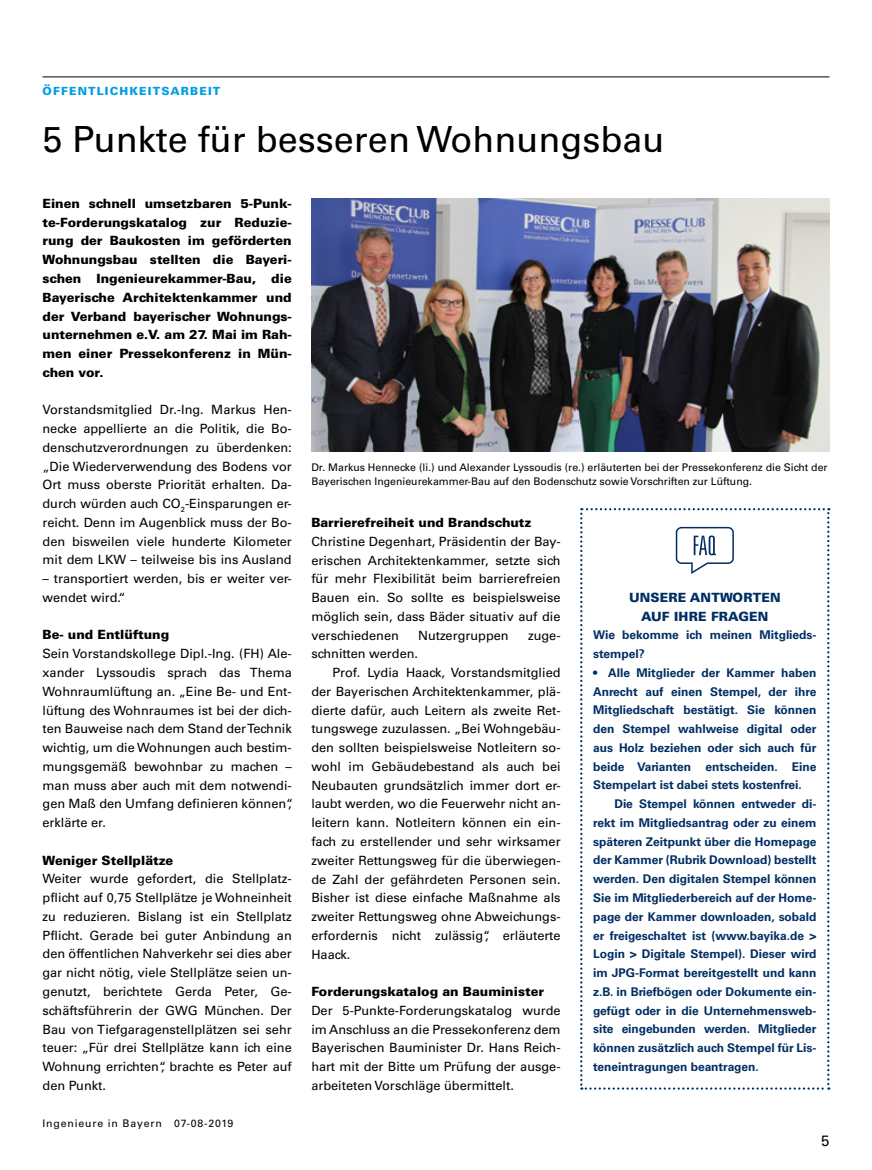
<style>
.page{position:relative;width:872px;height:1170px;background:#fff}
.page>*{position:absolute;margin:0;border:0;box-sizing:border-box;transform-origin:0 0}
.t1{font:36px "Univers LT Std";color:#000}
.t2{font:15px "Univers LT Std";color:#000}
.t3{font:12.75px/18.8px "Univers LT Std";color:#000;text-align:justify}
.t4{font:900 12.75px/18.8px "Univers LT Std";color:#000;text-align:justify}
.t5{font:900 12.75px/18.8px "Univers LT Std";letter-spacing:.01em;color:#002e63;text-align:center}
.t6{font:700 12px/18.8px "Univers LT Std";color:#002e63;text-align:justify}
.t7{font:900 11.25px "Univers LT Std";letter-spacing:.1em;color:#009ee3}
.t8{font:10.5px/14.2px "Univers LT Std";color:#000}
.t9{font:10.5px "Univers LT Std";letter-spacing:.08em;color:#000}
</style>
<div class="page">
<hr style="left:43px;top:76px;width:786px;height:1px;background:#000">
<img style="left:311px;top:199px;width:518px;height:253px">
<svg style="left:580px;top:508px;width:249px;height:581px"></svg>
<p class="t7" style="left:43px;top:84px;width:179px">ÖFFENTLICHKEITSARBEIT</p>
<h1 class="t1" style="left:43px;top:117px;width:623px">5 Punkte für besseren Wohnungsbau</h1>
<p class="t4" style="left:43px;top:194px;width:251px">Einen schnell umsetzbaren 5-Punk&shy;te-Forderungskatalog zur Reduzie&shy;rung der Baukosten im geförderten Wohnungsbau stellten die Bayeri&shy;schen Ingenieurekammer-Bau, die Bayerische Architektenkammer und der Verband bayerischer Wohnungs&shy;unternehmen e.V. am 27. Mai im Rah&shy;men einer Pressekonferenz in Mün&shy;chen vor.</p>
<p class="t3" style="left:43px;top:400px;width:251px">Vorstandsmitglied Dr.-Ing. Markus Hen&shy;necke appellierte an die Politik, die Bo&shy;denschutzverordnungen zu überdenken: „Die Wiederverwendung des Bodens vor Ort muss oberste Priorität erhalten. Da&shy;durch würden auch CO<sub>2</sub>-Einsparungen er&shy;reicht. Denn im Augenblick muss der Bo&shy;den bisweilen viele hunderte Kilometer mit dem LKW – teilweise bis ins Ausland</p>
<p class="t3" style="left:43px;top:569px;width:251px">– transportiert werden, bis er weiter ver&shy;wendet wird.“</p>
<p class="t4" style="left:43px;top:625px;width:128px">Be- und Entlüftung</p>
<p class="t3" style="left:43px;top:644px;width:252px;text-align:left">Sein Vorstandskollege Dipl.-Ing. (FH) Ale&shy;xander Lyssoudis sprach das Thema Wohnraumlüftung an. „Eine Be- und Ent&shy;lüftung des Wohnraumes ist bei der dich&shy;ten Bauweise nach dem Stand der Technik wichtig, um die Wohnungen auch bestim&shy;mungsgemäß bewohnbar zu machen – man muss aber auch mit dem notwendi&shy;gen Maß den Umfang definieren können“, erklärte er.</p>
<p class="t4" style="left:43px;top:850px;width:132px">Weniger Stellplätze</p>
<p class="t3" style="left:43px;top:869px;width:251px">Weiter wurde gefordert, die Stellplatz&shy;pflicht auf 0,75 Stellplätze je Wohneinheit zu reduzieren. Bislang ist ein Stellplatz Pflicht. Gerade bei guter Anbindung an den öffentlichen Nahverkehr sei dies aber gar nicht nötig, viele Stellplätze seien un&shy;genutzt, berichtete Gerda Peter, Ge&shy;schäftsführerin der GWG München. Der Bau von Tiefgaragenstellplätzen sei sehr teuer: „Für drei Stellplätze kann ich eine Wohnung errichten“, brachte es Peter auf den Punkt.</p>
<p class="t8" style="left:311px;top:460px;width:518px">Dr. Markus Hennecke (li.) und Alexander Lyssoudis (re.) erläuterten bei der Pressekonferenz die Sicht der<br>Bayerischen Ingenieurekammer-Bau auf den Bodenschutz sowie Vorschriften zur Lüftung.</p>
<p class="t4" style="left:311px;top:513px;width:222px">Barrierefreiheit und Brandschutz</p>
<p class="t3" style="left:311px;top:532px;width:251px">Christine Degenhart, Präsidentin der Bay&shy;erischen Architektenkammer, setzte sich für mehr Flexibilität beim barrierefreien Bauen ein. So sollte es beispielsweise möglich sein, dass Bäder situativ auf die verschiedenen</p>
<p class="t5" style="left:629px;top:588px;width:153px">UNSERE ANTWORTEN<br>AUF IHRE FRAGEN</p>
<p class="t6" style="left:593px;top:626px;width:225px">Wie bekomme ich meinen Mitglieds&shy;stempel?</p>
<p class="t6" style="left:593px;top:663px;width:225px">• Alle Mitglieder der Kammer haben Anrecht auf einen Stempel, der ihre Mitgliedschaft bestätigt. Sie können den Stempel wahlweise digital oder aus Holz beziehen oder sich auch für beide Varianten entscheiden. Eine Stempelart ist dabei stets kostenfrei.</p>
<p class="t6" style="left:593px;top:794px;width:225px;text-indent:21px">Die Stempel können entweder di&shy;rekt im Mitgliedsantrag oder zu einem späteren Zeitpunkt über die Homepage der Kammer (Rubrik Download) bestellt werden. Den digitalen Stempel können Sie im Mitgliederbereich auf der Home&shy;page der Kammer downloaden, sobald er freigeschaltet ist (www.bayika.de &gt; Login &gt; Digitale Stempel). Dieser wird im JPG-Format bereitgestellt und kann z.B. in Briefbögen oder Dokumente ein&shy;gefügt oder in die Unternehmensweb&shy;site eingebunden werden. Mitglieder können zusätzlich auch Stempel für Lis&shy;teneintragungen beantragen.</p>
<p class="t3" style="left:418px;top:625px;width:92px">Nutzergruppen</p>
<p class="t3" style="left:528px;top:625px;width:34px">zuge-</p>
<p class="t3" style="left:311px;top:644px;width:108px">schnitten werden.</p>
<p class="t3" style="left:333px;top:663px;width:229px">Prof. Lydia Haack, Vorstandsmitglied</p>
<p class="t3" style="left:311px;top:682px;width:251px">der Bayerischen Architektenkammer, plä-</p>
<p class="t3" style="left:311px;top:700px;width:251px">dierte dafür, auch Leitern als zweite Ret-</p>
<p class="t3" style="left:311px;top:719px;width:251px">tungswege zuzulassen. „Bei Wohngebäu-</p>
<p class="t3" style="left:311px;top:738px;width:251px">den sollten beispielsweise Notleitern so-</p>
<p class="t3" style="left:311px;top:757px;width:251px">wohl im Gebäudebestand als auch bei</p>
<p class="t3" style="left:311px;top:775px;width:251px">Neubauten grundsätzlich immer dort er-</p>
<p class="t3" style="left:311px;top:794px;width:251px">laubt werden, wo die Feuerwehr nicht an-</p>
<p class="t3" style="left:311px;top:813px;width:251px">leitern kann. Notleitern können ein ein-</p>
<p class="t3" style="left:311px;top:832px;width:251px">fach zu erstellender und sehr wirksamer</p>
<p class="t3" style="left:311px;top:850px;width:251px">zweiter Rettungsweg für die überwiegen-</p>
<p class="t3" style="left:311px;top:869px;width:251px">de Zahl der gefährdeten Personen sein.</p>
<p class="t3" style="left:311px;top:888px;width:251px">Bisher ist diese einfache Maßnahme als</p>
<p class="t3" style="left:311px;top:907px;width:251px">zweiter Rettungsweg ohne Abweichungs-</p>
<p class="t3" style="left:311px;top:925px;width:251px">erfordernis nicht zulässig“, erläuterte</p>
<p class="t3" style="left:311px;top:944px;width:41px">Haack.</p>
<p class="t4" style="left:311px;top:981px;width:234px">Forderungskatalog an Bauminister</p>
<p class="t3" style="left:311px;top:1000px;width:251px">Der 5-Punkte-Forderungskatalog wurde im Anschluss an die Pressekonferenz dem Bayerischen Bauminister Dr. Hans Reich&shy;hart mit der Bitte um Prüfung der ausge&shy;arbeiteten Vorschläge übermittelt.</p>
<p class="t9" style="left:43px;top:1117px;width:192px">Ingenieure in Bayern 07-08-2019</p>
<p class="t2" style="left:821px;top:1131px;width:10px">5</p>
</div>
